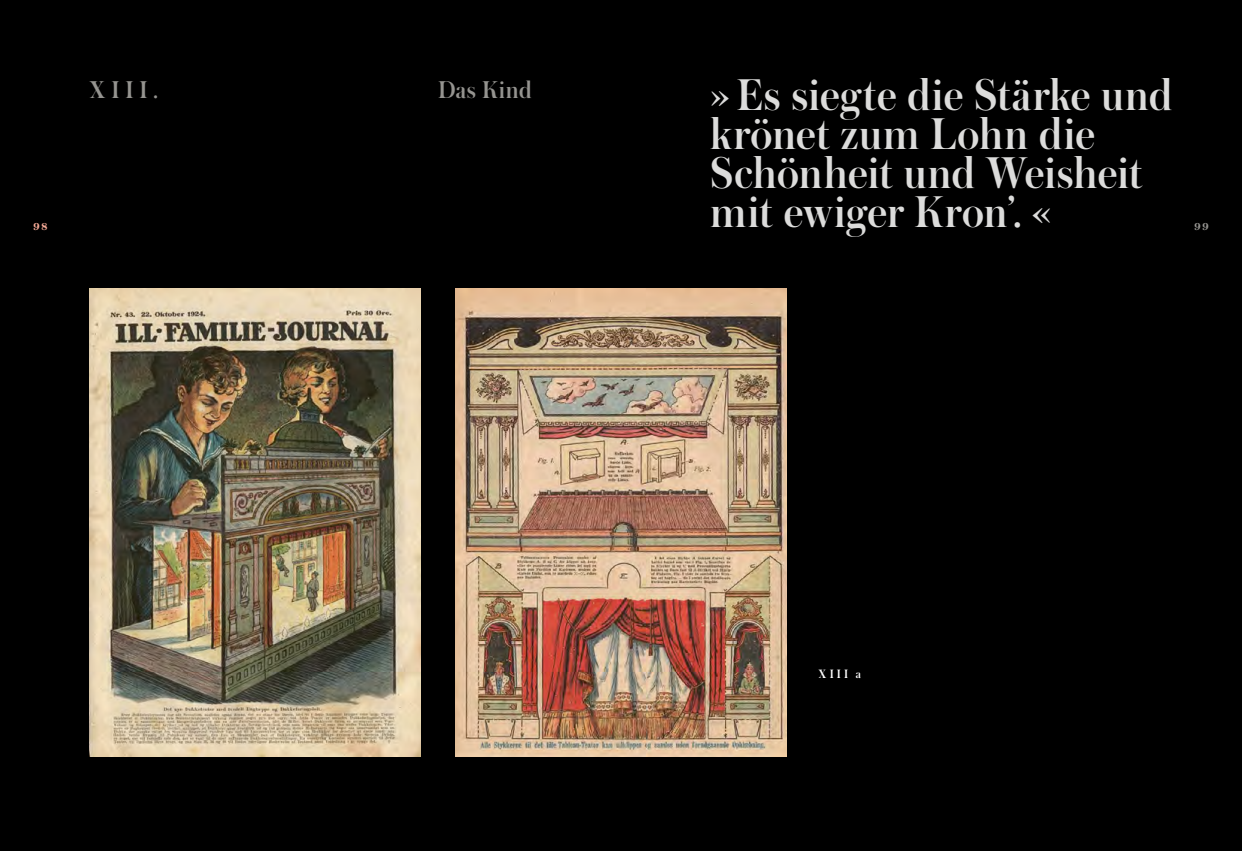
<style>
.page{position:relative;width:1242px;height:851px;background:#fff}
.page>*{position:absolute;margin:0;border:0;box-sizing:border-box;transform-origin:0 0}
.t1{font:500 46.65px/39px "Austin";letter-spacing:.01em;color:#dcdcdb}
.t2{font:500 25.5px "Austin";letter-spacing:.03em;color:#959490}
.t3{font:500 12.75px "Austin";color:#fff}
.t4{font:600 12.75px "Austin Text";color:#959490}
.t5{font:600 12.75px "Austin Text";color:#f6aa97}
</style>
<div class="page">
<div style="left:0;top:0;width:1242px;height:850px;background:#000"></div>
<img style="left:89px;top:289px;width:331px;height:467px">
<img style="left:455px;top:289px;width:331px;height:467px">
<p class="t2" style="left:89px;top:72px;width:70px">XIII.</p>
<p class="t2" style="left:438px;top:72px;width:95px">Das Kind</p>
<p class="t5" style="left:33px;top:216px;width:15px">98</p>
<p class="t1" style="left:710px;top:74px;width:464px">» Es siegte die Stärke und krönet zum Lohn die<br>Schönheit und Weisheit mit ewiger Kron’. «</p>
<p class="t4" style="left:1194px;top:216px;width:16px">99</p>
<p class="t3" style="left:818px;top:665px;width:44px">XIII a</p>
</div>
